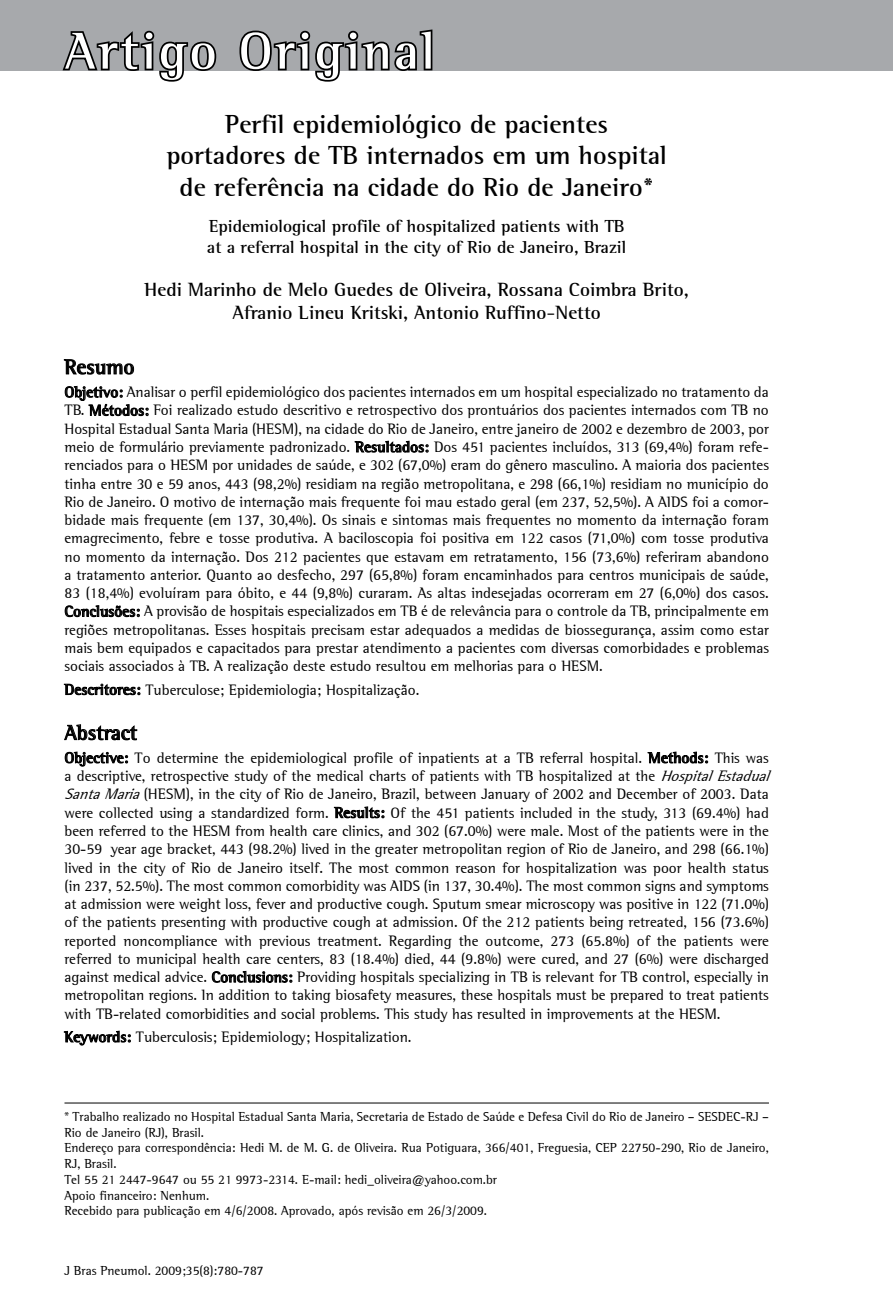
<style>
.page{position:relative;width:893px;height:1315px;background:#fff}
.page>*{position:absolute;margin:0;border:0;box-sizing:border-box;transform-origin:0 0}
.t1{font:700 52.5px "Libre Semi Serif S Si";letter-spacing:.05em;color:#fff}
.t2{font:700 26.25px/31.5px "Libre Semi Serif S Si";color:#000;text-align:center}
.t3{font:700 21px "Libre Semi Serif S Si";color:#000}
.t4{font:700 19.25px/23.1px "Libre Semi Serif S Si";color:#000;text-align:center}
.t5{font:700 17.5px/21px "Libre Semi Serif S Si";color:#000}
.t6{font:15.22px/18.2px "Libre Semi Serif S Si";color:#000;text-align:justify}
.t7{font:13.12px/15.8px "Libre Semi Serif S Si";color:#000}
.s1{font-weight:700}
.s2{font-style:italic}
</style>
<div class="page">
<div style="left:0;top:0;width:893px;height:70px;background:#a7a9ac"></div>
<svg style="left:64px;top:359px;width:70px;height:15px"></svg>
<svg style="left:65px;top:386px;width:83px;height:30px"></svg>
<svg style="left:355px;top:441px;width:73px;height:11px"></svg>
<svg style="left:65px;top:605px;width:75px;height:12px"></svg>
<svg style="left:64px;top:684px;width:76px;height:11px"></svg>
<svg style="left:64px;top:724px;width:73px;height:16px"></svg>
<svg style="left:65px;top:752px;width:63px;height:14px"></svg>
<svg style="left:648px;top:752px;width:60px;height:11px"></svg>
<svg style="left:334px;top:806px;width:50px;height:12px"></svg>
<svg style="left:212px;top:971px;width:80px;height:11px"></svg>
<svg style="left:64px;top:1031px;width:67px;height:14px"></svg>
<hr style="left:64px;top:1102px;width:705px;height:1px;background:#000">
<svg style="left:60px;top:30px;width:159px;height:52px"></svg>
<svg style="left:237px;top:29px;width:197px;height:53px"></svg>
<h1 class="t1" style="left:64px;top:19px;width:372px">Artigo Original</h1>
<h2 class="t2" style="left:166px;top:108px;width:502px">Perfil epidemiológico de pacientes portadores de TB internados em um hospital de referência na cidade do Rio de Janeiro*</h2>
<p class="t5" style="left:207px;top:215px;width:420px">Epidemiological profile of hospitalized patients with TB at a referral hospital in the city of Rio de Janeiro, Brazil</p>
<p class="t4" style="left:145px;top:278px;width:546px">Hedi Marinho de Melo Guedes de Oliveira, Rossana Coimbra Brito,<br>Afranio Lineu Kritski, Antonio Ruffino-Netto</p>
<h3 class="t3" style="left:64px;top:354px;width:72px">Resumo</h3>
<p class="t6" style="left:64px;top:383px;width:706px"><span class="s1">Objetivo:</span> Analisar o perfil epidemiológico dos pacientes internados em um hospital especializado no tratamento da TB. <span class="s1">Métodos:</span> Foi realizado estudo descritivo e retrospectivo dos prontuários dos pacientes internados com TB no Hospital Estadual Santa Maria (HESM), na cidade do Rio de Janeiro, entre janeiro de 2002 e dezembro de 2003, por meio de formulário previamente padronizado. <span class="s1">Resultados:</span> Dos 451 pacientes incluídos, 313 (69,4%) foram refe&shy;renciados para o HESM por unidades de saúde, e 302 (67,0%) eram do gênero masculino. A maioria dos pacientes tinha entre 30 e 59 anos, 443 (98,2%) residiam na região metropolitana, e 298 (66,1%) residiam no município do Rio de Janeiro. O motivo de internação mais frequente foi mau estado geral (em 237, 52,5%). A AIDS foi a comor&shy;bidade mais frequente (em 137, 30,4%). Os sinais e sintomas mais frequentes no momento da internação foram emagrecimento, febre e tosse produtiva. A baciloscopia foi positiva em 122 casos (71,0%) com tosse produtiva no momento da internação. Dos 212 pacientes que estavam em retratamento, 156 (73,6%) referiram abandono a tratamento anterior. Quanto ao desfecho, 297 (65,8%) foram encaminhados para centros municipais de saúde, 83 (18,4%) evoluíram para óbito, e 44 (9,8%) curaram. As altas indesejadas ocorreram em 27 (6,0%) dos casos.<br><span class="s1">Conclusões:</span> A provisão de hospitais especializados em TB é de relevância para o controle da TB, principalmente em regiões metropolitanas. Esses hospitais precisam estar adequados a medidas de biossegurança, assim como estar mais bem equipados e capacitados para prestar atendimento a pacientes com diversas comorbidades e problemas sociais associados à TB. A realização deste estudo resultou em melhorias para o HESM.</p>
<p class="t6" style="left:64px;top:680px;width:356px"><span class="s1">Descritores:</span> Tuberculose; Epidemiologia; Hospitalização.</p>
<h3 class="t3" style="left:64px;top:720px;width:74px">Abstract</h3>
<p class="t6" style="left:64px;top:748px;width:712px;text-align:left"><span class="s1">Objective:</span> To determine the epidemiological profile of inpatients at a TB referral hospital. <span class="s1">Methods:</span> This was a descriptive, retrospective study of the medical charts of patients with TB hospitalized at the <span class="s2">HospitalEstadual SantaMaria</span>(HESM), in the city of Rio de Janeiro, Brazil, between January of 2002 and December of 2003. Data were collected using a standardized form. <span class="s1">Results:</span> Of the 451 patients included in the study, 313 (69.4%) had been referred to the HESM from health care clinics, and 302 (67.0%) were male. Most of the patients were in the 30-59 year age bracket, 443 (98.2%) lived in the greater metropolitan region of Rio de Janeiro, and 298 (66.1%) lived in the city of Rio de Janeiro itself. The most common reason for hospitalization was poor health status (in 237, 52.5%). The most common comorbidity was AIDS (in 137, 30.4%). The most common signs and symptoms at admission were weight loss, fever and productive cough. Sputum smear microscopy was positive in 122 (71.0%) of the patients presenting with productive cough at admission. Of the 212 patients being retreated, 156 (73.6%) reported noncompliance with previous treatment. Regarding the outcome, 273 (65.8%) of the patients were referred to municipal health care centers, 83 (18.4%) died, 44 (9.8%) were cured, and 27 (6%) were discharged against medical advice. <span class="s1">Conclusions:</span> Providing hospitals specializing in TB is relevant for TB control, especially in metropolitan regions. In addition to taking biosafety measures, these hospitals must be prepared to treat patients with TB-related comorbidities and social problems. This study has resulted in improvements at the HESM.</p>
<p class="t6" style="left:64px;top:1027px;width:349px"><span class="s1">Keywords:</span> Tuberculosis; Epidemiology; Hospitalization.</p>
<p class="t7" style="left:64px;top:1108px;width:706px">* Trabalho realizado no Hospital Estadual Santa Maria, Secretaria de Estado de Saúde e Defesa Civil do Rio de Janeiro – SESDEC-RJ – Rio de Janeiro (RJ), Brasil.<br>Endereço para correspondência: Hedi M. de M. G. de Oliveira. Rua Potiguara, 366/401, Freguesia, CEP 22750-290, Rio de Janeiro, RJ, Brasil.<br>Tel 55 21 2447-9647 ou 55 21 9973-2314. E-mail: hedi_oliveira@yahoo.com.br<br>Apoio financeiro: Nenhum.<br>Recebido para publicação em 4/6/2008. Aprovado, após revisão em 26/3/2009.</p>
<p class="t7" style="left:64px;top:1263px;width:201px">J Bras Pneumol. 2009;35(8):780-787</p>
</div>
